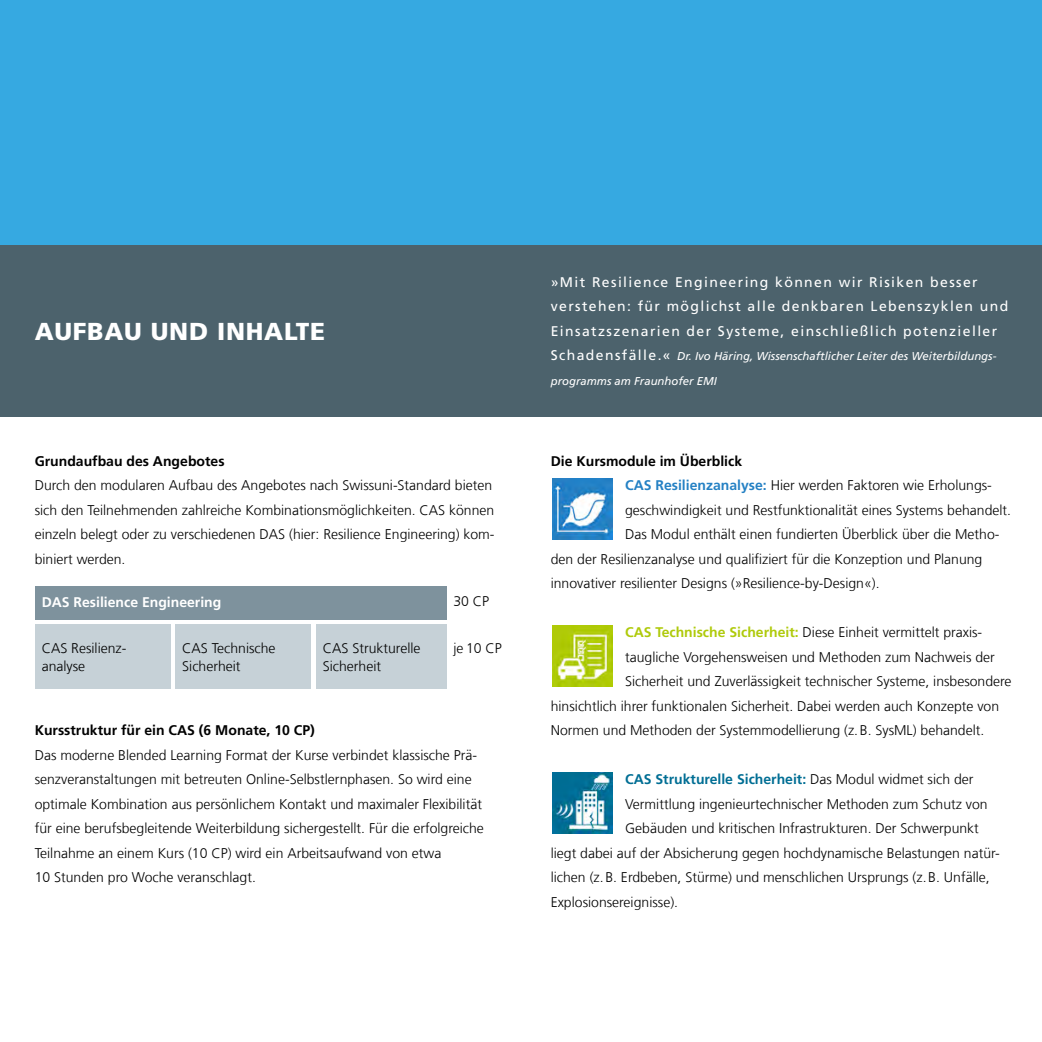
<style>
.page{position:relative;width:1042px;height:1042px;background:#fff}
.page>*{position:absolute;margin:0;border:0;box-sizing:border-box;transform-origin:0 0}
._03_Standardüberschr{font:900 24.5px "Frutiger LT Com";letter-spacing:.03em;color:#fff}
._06_1_Fließtext_8pt{font:300 14px/24.5px "Frutiger LT Com";color:#000}
._04_1_Einleitungstex{font:14px/24.5px "Frutiger LT Com";letter-spacing:.1em;color:#fff}
._06_1_Fließtext_8pt-2{font:700 14px "Frutiger LT Com";color:#000}
._06_1_Fließtext_8pt-3{font:700 14px "Frutiger LT Com";color:#006e94}
._06_1_Fließtext_8pt-4{font:700 14px "Frutiger LT Com";color:#fff}
._04_1_Einleitungstex-2{font:italic 11.38px/24.5px "Frutiger LT Com";color:#fff}
.s1{font-style:normal;font-size:14px}
.s2{font-weight:700;color:#2581c4}
.s3{font-weight:700;color:#afca0b}
.s4{font-weight:300;color:#000}
</style>
<div class="page">
<div style="left:0;top:0;width:1042px;height:245px;background:#36a9e1"></div>
<div style="left:526px;top:245px;width:516px;height:172px;background:#4c626c"></div>
<div style="left:0;top:245px;width:542px;height:172px;background:#4c626c"></div>
<img style="left:552px;top:479px;width:60px;height:60px">
<img style="left:552px;top:626px;width:60px;height:60px">
<img style="left:552px;top:773px;width:60px;height:60px">
<div style="left:35px;top:586px;width:411px;height:33px;background:#7e929d"></div>
<div style="left:35px;top:624px;width:135px;height:65px;background:#c6d1d7"></div>
<div style="left:175px;top:624px;width:136px;height:65px;background:#c6d1d7"></div>
<div style="left:316px;top:624px;width:130px;height:65px;background:#c6d1d7"></div>
<p class="_03_Standardüberschr" style="left:35px;top:317px;width:292px">AUFBAU UND INHALTE</p>
<p class="_06_1_Fließtext_8pt-2" style="left:35px;top:453px;width:191px">Grundaufbau des Angebotes</p>
<p class="_06_1_Fließtext_8pt" style="left:35px;top:473px;width:461px">Durch den modularen Aufbau des Angebotes nach Swissuni-Standard bieten sich den Teilnehmenden zahlreiche Kombinationsmöglichkeiten. CAS können einzeln belegt oder zu verschiedenen DAS (hier: Resilience Engineering) kom&shy;biniert werden.</p>
<p class="_06_1_Fließtext_8pt-4" style="left:42px;top:594px;width:181px">DAS Resilience Engineering</p>
<p class="_06_1_Fließtext_8pt" style="left:42px;top:639px;width:86px;line-height:17.5px">CAS Resilienz&shy;analyse</p>
<p class="_06_1_Fließtext_8pt" style="left:182px;top:639px;width:95px;line-height:17.5px">CAS Technische<br>Sicherheit</p>
<p class="_06_1_Fließtext_8pt" style="left:323px;top:639px;width:99px;line-height:17.5px">CAS Strukturelle<br>Sicherheit</p>
<p class="_06_1_Fließtext_8pt" style="left:453px;top:589px;width:37px">30 CP</p>
<p class="_06_1_Fließtext_8pt" style="left:453px;top:636px;width:50px">je 10 CP</p>
<p class="_06_1_Fließtext_8pt-2" style="left:35px;top:722px;width:282px">Kursstruktur für ein CAS (6 Monate, 10 CP)</p>
<p class="_06_1_Fließtext_8pt" style="left:35px;top:743px;width:451px">Das moderne Blended Learning Format der Kurse verbindet klassische Prä&shy;senzveranstaltungen mit betreuten Online-Selbstlernphasen. So wird eine optimale Kombination aus persönlichem Kontakt und maximaler Flexibilität für eine berufsbegleitende Weiterbildung sichergestellt. Für die erfolgreiche Teilnahme an einem Kurs (10 CP) wird ein Arbeitsaufwand von etwa</p>
<p class="_06_1_Fließtext_8pt" style="left:35px;top:865px;width:223px">10 Stunden pro Woche veranschlagt.</p>
<p class="_04_1_Einleitungstex" style="left:551px;top:270px;width:459px">»Mit Resilience Engineering können wir Risiken besser verstehen: für möglichst alle denkbaren Lebenszyklen und<br>Einsatzszenarien der Systeme, einschließlich potenzieller</p>
<p class="_04_1_Einleitungstex-2" style="left:551px;top:344px;width:447px"><span class="s1">Schadensfälle.«</span> Dr. Ivo Häring, Wissenschaftlicher Leiter des Weiterbildungs&shy;programms am Fraunhofer EMI</p>
<p class="_06_1_Fließtext_8pt-2" style="left:551px;top:453px;width:193px">Die Kursmodule im Überblick</p>
<p class="_06_1_Fließtext_8pt" style="left:625px;top:473px;width:367px"><span class="s2">CAS Resilienzanalyse:</span> Hier werden Faktoren wie Erholungs-</p>
<p class="_06_1_Fließtext_8pt" style="left:625px;top:498px;width:387px">geschwindigkeit und Restfunktionalität eines Systems behandelt.</p>
<p class="_06_1_Fließtext_8pt" style="left:625px;top:522px;width:376px">Das Modul enthält einen fundierten Überblick über die Metho-</p>
<p class="_06_1_Fließtext_8pt" style="left:551px;top:547px;width:433px">den der Resilienzanalyse und qualifiziert für die Konzeption und Planung</p>
<p class="_06_1_Fließtext_8pt" style="left:551px;top:571px;width:330px">innovativer resilienter Designs (»Resilience-by-Design«).</p>
<p class="_06_1_Fließtext_8pt" style="left:625px;top:620px;width:357px"><span class="s3">CAS Technische Sicherheit:</span> Diese Einheit vermittelt praxis-</p>
<p class="_06_1_Fließtext_8pt" style="left:625px;top:645px;width:371px">taugliche Vorgehensweisen und Methoden zum Nachweis der</p>
<p class="_06_1_Fließtext_8pt" style="left:625px;top:669px;width:388px">Sicherheit und Zuverlässigkeit technischer Systeme, insbesondere</p>
<p class="_06_1_Fließtext_8pt" style="left:551px;top:694px;width:450px">hinsichtlich ihrer funktionalen Sicherheit. Dabei werden auch Konzepte von</p>
<p class="_06_1_Fließtext_8pt" style="left:551px;top:718px;width:435px">Normen und Methoden der Systemmodellierung (z.B. SysML) behandelt.</p>
<p class="_06_1_Fließtext_8pt-3" style="left:625px;top:771px;width:350px">CAS Strukturelle Sicherheit: <span class="s4">Das Modul widmet sich der</span></p>
<p class="_06_1_Fließtext_8pt" style="left:625px;top:792px;width:364px">Vermittlung ingenieurtechnischer Methoden zum Schutz von</p>
<p class="_06_1_Fließtext_8pt" style="left:625px;top:816px;width:355px">Gebäuden und kritischen Infrastrukturen. Der Schwerpunkt</p>
<p class="_06_1_Fließtext_8pt" style="left:551px;top:841px;width:450px">liegt dabei auf der Absicherung gegen hochdynamische Belastungen natür-</p>
<p class="_06_1_Fließtext_8pt" style="left:551px;top:865px;width:440px">lichen (z.B. Erdbeben, Stürme) und menschlichen Ursprungs (z.B. Unfälle,</p>
<p class="_06_1_Fließtext_8pt" style="left:551px;top:890px;width:129px">Explosionsereignisse).</p>
</div>
